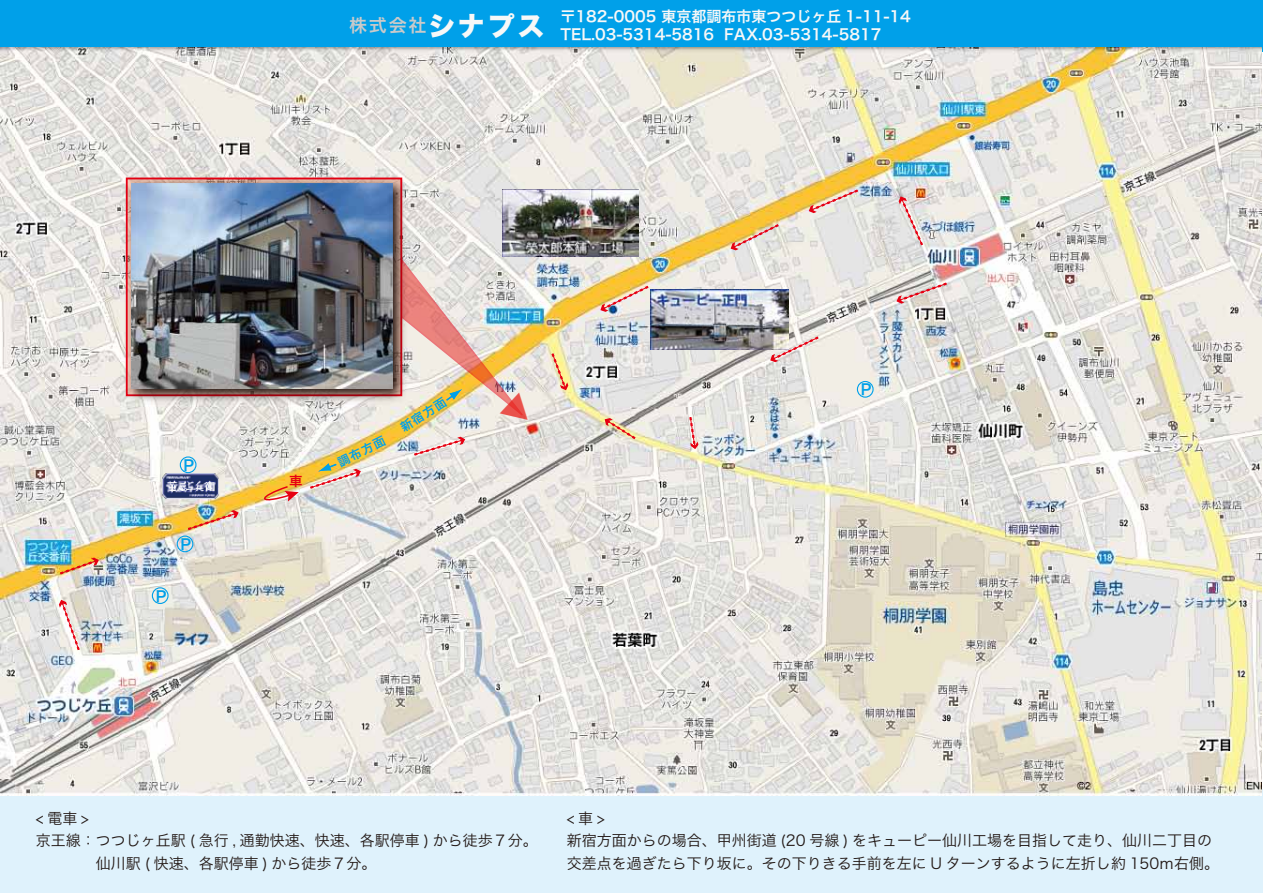
<style>
.page{position:relative;width:1263px;height:893px;background:#fff}
.page>*{position:absolute;margin:0;border:0;box-sizing:border-box;transform-origin:0 0}
.t1{font:18px "Hira Kaku Pro W6";color:#c9caca}
.t2{font:15px/22.5px "Hira Kaku Pro W3";color:#221815}
.t3{font:15px/18px "Hira Kaku Pro W6";color:#f7f8f8}
.t4{font:15px "Hira Kaku Pro N W6";color:#00a0e9}
.t5{font:13.5px "Hira Kaku Pro N W6";color:#e60012}
.t6{font:12px "Hira Kaku Pro N W6";color:#00a0e9}
.s1{font-family:"Hira Kaku Std N W8";font-size:27px;color:#f7f8f8}
</style>
<div class="page">
<div style="left:0;top:789px;width:1263px;height:104px;background:#dff2fc"></div>
<div style="left:0;top:0;width:1263px;height:51px;background:#00a0e9"></div>
<img style="left:1px;top:47px;width:1260px;height:749px">
<img style="left:650px;top:290px;width:138px;height:60px">
<img style="left:503px;top:189px;width:135px;height:68px">
<img style="left:163px;top:474px;width:55px;height:24px">
<div style="left:180px;top:456px;width:16px;height:17px;border:1px solid #00a0e9;border-radius:50%"></div>
<div style="left:152px;top:587px;width:17px;height:17px;border:1px solid #00a0e9;border-radius:50%"></div>
<div style="left:177px;top:535px;width:16px;height:17px;border:1px solid #00a0e9;border-radius:50%"></div>
<div style="left:857px;top:381px;width:17px;height:17px;border:1px solid #00a0e9;border-radius:50%"></div>
<img style="left:122px;top:174px;width:288px;height:233px">
<img style="left:132px;top:183px;width:260px;height:206px">
<svg style="left:59px;top:599px;width:23px;height:54px"></svg>
<svg style="left:185px;top:510px;width:54px;height:22px"></svg>
<svg style="left:57px;top:558px;width:42px;height:18px"></svg>
<svg style="left:412px;top:437px;width:53px;height:20px"></svg>
<svg style="left:600px;top:284px;width:51px;height:28px"></svg>
<svg style="left:770px;top:334px;width:51px;height:28px"></svg>
<svg style="left:730px;top:222px;width:51px;height:28px"></svg>
<svg style="left:808px;top:188px;width:52px;height:25px"></svg>
<svg style="left:896px;top:281px;width:53px;height:23px"></svg>
<svg style="left:688px;top:415px;width:10px;height:34px"></svg>
<svg style="left:308px;top:462px;width:53px;height:29px;background:#e1c497"></svg>
<svg style="left:899px;top:196px;width:26px;height:52px"></svg>
<svg style="left:604px;top:418px;width:34px;height:23px"></svg>
<svg style="left:550px;top:351px;width:18px;height:40px"></svg>
<svg style="left:264px;top:485px;width:35px;height:18px"></svg>
<img style="left:401px;top:259px;width:137px;height:171px">
<p class="t1" style="left:349px;top:9px;width:197px">株式会社<span class="s1">シナプス</span></p>
<p class="t3" style="left:560px;top:7px;width:352px">〒182-0005 東京都調布市東つつじヶ丘 1-11-14<br>TEL.03-5314-5816 FAX.03-5314-5817</p>
<p class="t4" style="left:184px;top:452px;width:12px">P</p>
<p class="t4" style="left:180px;top:531px;width:12px">P</p>
<p class="t4" style="left:156px;top:582px;width:12px">P</p>
<p class="t5" style="left:289px;top:468px;width:15px">車</p>
<p class="t6" style="left:334px;top:453px;width:53px;rotate:-26deg">調布方面</p>
<p class="t6" style="left:396px;top:419px;width:53px;rotate:-32deg">新宿方面</p>
<p class="t4" style="left:861px;top:376px;width:12px">P</p>
<p class="t2" style="left:36px;top:806px;width:503px">&lt;電車&gt;<br>京王線：つつじヶ丘駅 ( 急行 , 通勤快速、快速、各駅停車 ) から徒歩７分。　　　　仙川駅 ( 快速、各駅停車 ) から徒歩７分。</p>
<p class="t2" style="left:567px;top:806px;width:654px">&lt;車&gt;<br>新宿方面からの場合、甲州街道 (20 号線 ) をキューピー仙川工場を目指して走り、仙川二丁目の交差点を過ぎたら下り坂に。その下りきる手前を左に U ターンするように左折し約 150ｍ右側。</p>
</div>
